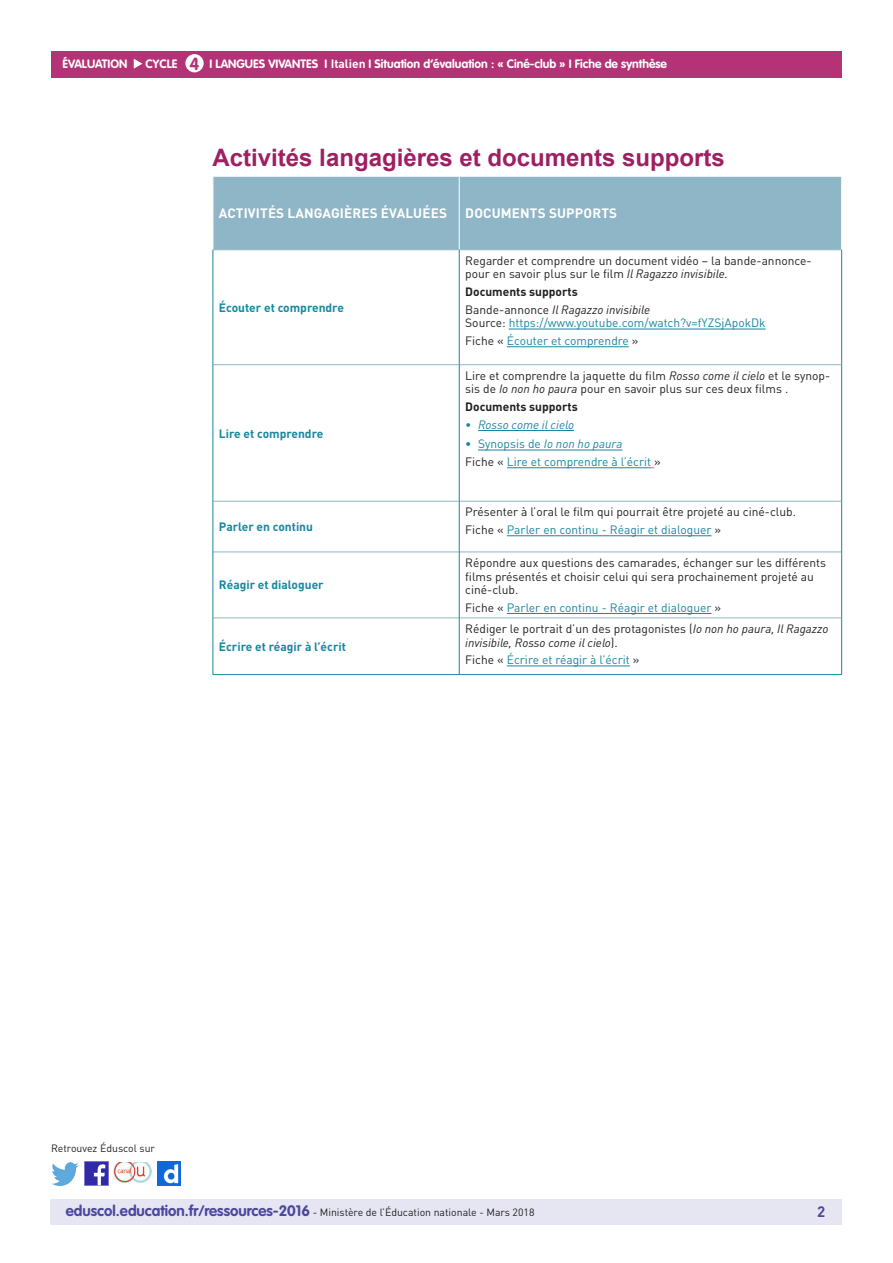
<style>
.page{position:relative;width:893px;height:1263px;background:#fff}
.page>*{position:absolute;margin:0;border:0;box-sizing:border-box;transform-origin:0 0}
.Titre_1_c4{font:700 24px "Arial";color:#9e1f63}
.t1{font:700 17.25px "VAG Rounded Std";color:#b43376}
.t2{font:700 15px "DIN Pro";color:#4a489e}
.Titre_têtière_tablea{font:700 13.5px "DIN Pro";letter-spacing:.01em;color:#fff}
.Texte_courant_tablea{font:12px/13.5px "DIN Pro";color:#231f20}
.Texte_courant_tablea-2{font:12px/13.5px "DIN Pro";color:#16879f}
.t3{font:700 12px "VAG Rounded Std";color:#fff}
.Texte_gras_bleu{font:700 12px "DIN Pro";color:#16879f}
.Texte_courant_tablea-3{font:italic 12px/13.5px "DIN Pro";color:#231f20}
.t4{font:italic 12px "DIN Pro";color:#16879f}
.Texte_courant_tablea-4{font:700 12px "DIN Pro";color:#231f20}
.t5{font:10.5px "DIN Pro";color:#231f20}
.s1{font-family:"DIN Pro"}
.s2{font-style:italic}
.s3{color:#231f20}
.s4{font-style:italic;color:#231f20}
.s5{font-style:normal}
.s6{font-family:"VAG Rounded Std";font-weight:700;font-size:15px;color:#4a489e}
</style>
<div class="page">
<div style="left:50px;top:1199px;width:791px;height:26px;background:#e6e5f2"></div>
<div style="left:51px;top:51px;width:791px;height:27px;background:#b43376"></div>
<svg style="left:134px;top:59px;width:8px;height:10px"></svg>
<div style="left:185px;top:54px;width:19px;height:18px;background:#fff;border-radius:50%"></div>
<img style="left:85px;top:1162px;width:23px;height:23px">
<img style="left:51px;top:1163px;width:28px;height:22px">
<img style="left:158px;top:1162px;width:22px;height:23px">
<img style="left:114px;top:1163px;width:38px;height:19px">
<div style="left:214px;top:177px;width:627px;height:72px;background:#8fb6c6"></div>
<hr style="left:213px;top:364px;width:246px;height:1px;background:#8fb6c6">
<hr style="left:460px;top:364px;width:381px;height:1px;background:#8fb6c6">
<hr style="left:213px;top:501px;width:246px;height:1px;background:#8fb6c6">
<hr style="left:460px;top:501px;width:381px;height:1px;background:#8fb6c6">
<hr style="left:213px;top:552px;width:246px;height:1px;background:#8fb6c6">
<hr style="left:460px;top:552px;width:381px;height:1px;background:#8fb6c6">
<hr style="left:213px;top:617px;width:246px;height:1px;background:#8fb6c6">
<hr style="left:460px;top:617px;width:381px;height:1px;background:#8fb6c6">
<hr style="left:459px;top:177px;width:1px;height:72px;background:#fff">
<hr style="left:459px;top:249px;width:383px;height:1px;background:#8fb6c6">
<hr style="left:841px;top:250px;width:1px;height:115px;background:#16879f">
<hr style="left:841px;top:365px;width:1px;height:136px;background:#16879f">
<hr style="left:841px;top:501px;width:1px;height:51px;background:#16879f">
<hr style="left:841px;top:552px;width:1px;height:66px;background:#16879f">
<hr style="left:841px;top:618px;width:1px;height:56px;background:#16879f">
<hr style="left:459px;top:674px;width:383px;height:1px;background:#16879f">
<hr style="left:213px;top:249px;width:246px;height:1px;background:#8fb6c6">
<hr style="left:213px;top:250px;width:1px;height:115px;background:#16879f">
<hr style="left:459px;top:250px;width:1px;height:115px;background:#16879f">
<hr style="left:213px;top:365px;width:1px;height:136px;background:#16879f">
<hr style="left:459px;top:365px;width:1px;height:136px;background:#16879f">
<hr style="left:213px;top:501px;width:1px;height:51px;background:#16879f">
<hr style="left:459px;top:501px;width:1px;height:51px;background:#16879f">
<hr style="left:213px;top:552px;width:1px;height:66px;background:#16879f">
<hr style="left:459px;top:552px;width:1px;height:66px;background:#16879f">
<hr style="left:213px;top:618px;width:1px;height:56px;background:#16879f">
<hr style="left:459px;top:618px;width:1px;height:56px;background:#16879f">
<hr style="left:213px;top:674px;width:246px;height:1px;background:#16879f">
<hr style="left:509px;top:329px;width:257px;height:1px;background:#16879f">
<hr style="left:507px;top:346px;width:122px;height:1px;background:#16879f">
<hr style="left:478px;top:430px;width:96px;height:1px;background:#16879f">
<hr style="left:478px;top:450px;width:144px;height:1px;background:#16879f">
<hr style="left:507px;top:467px;width:144px;height:1px;background:#16879f">
<hr style="left:507px;top:535px;width:204px;height:1px;background:#16879f">
<hr style="left:507px;top:613px;width:204px;height:1px;background:#16879f">
<hr style="left:507px;top:666px;width:123px;height:1px;background:#16879f">
<p class="t3" style="left:63px;top:57px;width:66px">ÉVALUATION</p>
<p class="t3" style="left:146px;top:57px;width:33px">CYCLE</p>
<p class="t3" style="left:210px;top:57px;width:459px">I LANGUES VIVANTES I <span class="s1">Italien</span> I Situation d’évaluation : « Ciné-club » I Fiche de synthèse</p>
<h2 class="t1" style="left:190px;top:53px;width:11px">4</h2>
<p class="Titre_1_c4" style="left:213px;top:142px;width:514px">Activités langagières et documents supports</p>
<p class="Titre_têtière_tablea" style="left:219px;top:205px;width:229px">ACTIVITÉS LANGAGIÈRES ÉVALUÉES</p>
<p class="Titre_têtière_tablea" style="left:465px;top:205px;width:153px">DOCUMENTS SUPPORTS</p>
<p class="Texte_gras_bleu" style="left:219px;top:299px;width:127px">Écouter et comprendre</p>
<p class="Texte_gras_bleu" style="left:219px;top:425px;width:106px">Lire et comprendre</p>
<p class="Texte_gras_bleu" style="left:219px;top:519px;width:96px">Parler en continu</p>
<p class="Texte_gras_bleu" style="left:219px;top:577px;width:106px">Réagir et dialoguer</p>
<p class="Texte_gras_bleu" style="left:219px;top:638px;width:129px">Écrire et réagir à l’écrit</p>
<p class="Texte_courant_tablea" style="left:465px;top:254px;width:348px">Regarder et comprendre un document vidéo – la bande-annonce&shy;pour en savoir plus sur le film <span class="s2">Il Ragazzo invisibile.</span></p>
<p class="Texte_courant_tablea-4" style="left:465px;top:284px;width:114px">Documents supports</p>
<p class="Texte_courant_tablea-2" style="left:465px;top:303px;width:302px"><span class="s3">Bande-annonce</span> <span class="s4">Il Ragazzo invisibile<br></span><span class="s3">Source:</span> https://www.youtube.com/watch?v=fYZSjApokDk</p>
<p class="Texte_courant_tablea-2" style="left:465px;top:334px;width:175px"><span class="s3">Fiche «</span> Écouter et comprendre <span class="s3">»</span></p>
<p class="Texte_courant_tablea" style="left:465px;top:369px;width:366px">Lire et comprendre la jaquette du film <span class="s2">Rosso come il cielo</span> et le synop&shy;sis de <span class="s2">Io non ho paura</span> pour en savoir plus sur ces deux films .</p>
<p class="Texte_courant_tablea-4" style="left:465px;top:399px;width:114px">Documents supports</p>
<p class="t4" style="left:465px;top:417px;width:110px">• Rosso come il cielo</p>
<p class="t4" style="left:465px;top:437px;width:159px"><span class="s5">• Synopsis de</span> Io non ho paura</p>
<p class="Texte_courant_tablea-2" style="left:465px;top:455px;width:197px"><span class="s3">Fiche «</span> Lire et comprendre à l’écrit <span class="s3">»</span></p>
<p class="Texte_courant_tablea" style="left:465px;top:505px;width:332px">Présenter à l’oral le film qui pourrait être projeté au ciné-club.</p>
<p class="Texte_courant_tablea-2" style="left:465px;top:523px;width:257px"><span class="s3">Fiche «</span> Parler en continu - Réagir et dialoguer <span class="s3">»</span></p>
<p class="Texte_courant_tablea" style="left:465px;top:556px;width:362px">Répondre aux questions des camarades, échanger sur les différents films présentés et choisir celui qui sera prochainement projeté au ciné-club.</p>
<p class="Texte_courant_tablea-2" style="left:465px;top:600px;width:257px"><span class="s3">Fiche «</span> Parler en continu - Réagir et dialoguer <span class="s3">»</span></p>
<p class="Texte_courant_tablea-3" style="left:465px;top:622px;width:365px"><span class="s5">Rédiger le portrait d’un des protagonistes (</span>Io non ho paura, Il Ragazzo invisibile, Rosso come il cielo<span class="s5">).</span></p>
<p class="Texte_courant_tablea-2" style="left:465px;top:653px;width:176px"><span class="s3">Fiche «</span> Écrire et réagir à l’écrit <span class="s3">»</span></p>
<p class="t5" style="left:51px;top:1141px;width:106px">Retrouvez Éduscol sur</p>
<p class="t5" style="left:66px;top:1205px;width:470px"><span class="s6">eduscol.education.fr/ressources-2016</span> - Ministère de l’Éducation nationale - Mars 2018</p>
<p class="t2" style="left:817px;top:1201px;width:10px">2</p>
</div>
